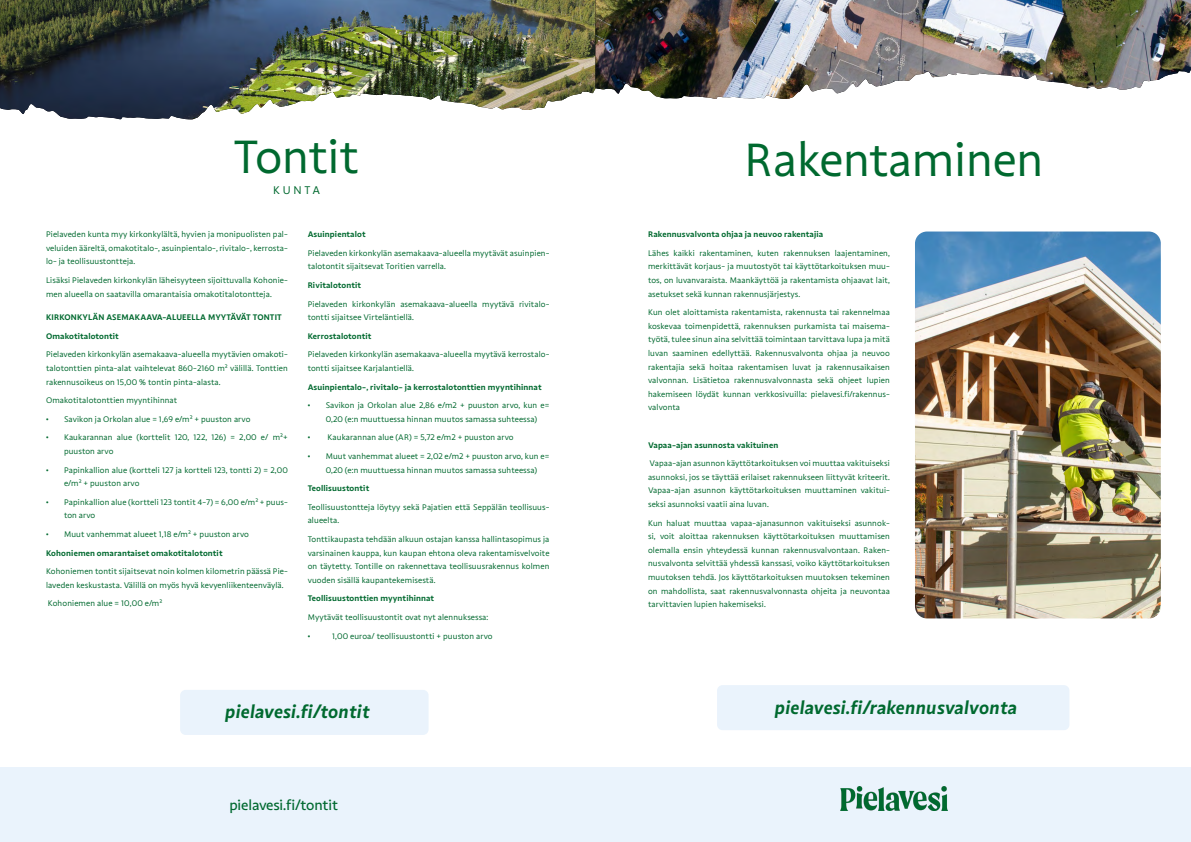
<style>
.page{position:relative;width:1191px;height:842px;background:#fff}
.page>*{position:absolute;margin:0;border:0;box-sizing:border-box;transform-origin:0 0}
.t1{font:46px "Highgate";color:#00692f}
.t2{font:italic 700 18px "Highgate";letter-spacing:.02em;color:#00692f}
.t3{font:500 14px "Highgate";color:#00692f}
.t4{font:11px "Highgate";letter-spacing:.245em;color:#00692f}
.t5{font:8px/13.6px "Highgate";letter-spacing:.02em;color:#00692f}
.t6{font:700 8px "Highgate";letter-spacing:.02em;color:#00692f}
</style>
<div class="page">
<img style="left:477px;top:0;width:118px;height:110px">
<img style="left:0;top:0;width:477px;height:119px">
<img style="left:1073px;top:0;width:118px;height:90px">
<img style="left:595px;top:0;width:478px;height:99px">
<div style="left:0;top:767px;width:1191px;height:75px;background:#eaf3fc"></div>
<img style="left:840px;top:787px;width:108px;height:24px">
<div style="left:182px;top:691px;width:245px;height:42px;background:#eaf3fc;border-radius:4px"></div>
<div style="left:180px;top:690px;width:248px;height:45px;border:3px solid #eaf3fc;border-radius:4px"></div>
<div style="left:718px;top:687px;width:350px;height:42px;background:#eaf3fc;border-radius:4px"></div>
<div style="left:717px;top:685px;width:352px;height:45px;border:3px solid #eaf3fc;border-radius:4px"></div>
<img style="left:915px;top:231px;width:245px;height:387px">
<h1 class="t1" style="left:233px;top:127px;width:127px">Tontit</h1>
<h1 class="t1" style="left:744px;top:130px;width:300px">Rakentaminen</h1>
<h3 class="t4" style="left:273px;top:183px;width:48px">KUNTA</h3>
<p class="t5" style="left:46px;top:228px;width:243px;text-align:justify">Pielaveden kunta myy kirkonkylältä, hyvien ja monipuolisten pal&shy;veluiden ääreltä, omakotitalo-, asuinpientalo-, rivitalo-, kerrosta&shy;lo- ja teollisuustontteja.</p>
<p class="t5" style="left:46px;top:273px;width:243px">Lisäksi Pielaveden kirkonkylän läheisyyteen sijoittuvalla Kohonie&shy;men alueella on saatavilla omarantaisia omakotitalotontteja.</p>
<p class="t6" style="left:46px;top:312px;width:237px">KIRKONKYLÄN ASEMAKAAVA-ALUEELLA MYYTÄVÄT TONTIT</p>
<p class="t6" style="left:46px;top:331px;width:74px">Omakotitalotontit</p>
<p class="t5" style="left:46px;top:348px;width:243px;text-align:justify">Pielaveden kirkonkylän asemakaava-alueella myytävien omakoti&shy;talotonttien pinta-alat vaihtelevat 860-2160 m² välillä. Tonttien rakennusoikeus on 15,00 % tontin pinta-alasta.</p>
<p class="t5" style="left:46px;top:394px;width:133px">Omakotitalotonttien myyntihinnat</p>
<p class="t5" style="left:46px;top:412px;width:206px">• Savikon ja Orkolan alue = 1,69 e/m² + puuston arvo</p>
<p class="t5" style="left:64px;top:431px;width:225px;text-indent:-18px">• Kaukarannan alue (korttelit 120, 122, 126) = 2,00 e/ m²+ puuston arvo</p>
<p class="t5" style="left:64px;top:463px;width:225px;text-indent:-18px">• Papinkallion alue (kortteli 127 ja kortteli 123, tontti 2) = 2,00 e/m² + puuston arvo</p>
<p class="t5" style="left:64px;top:495px;width:225px;text-indent:-18px">• Papinkallion alue (kortteli 123 tontit 4-7) = 6,00 e/m² + puus&shy;ton arvo</p>
<p class="t5" style="left:46px;top:527px;width:204px">• Muut vanhemmat alueet 1,18 e/m² + puuston arvo</p>
<p class="t6" style="left:46px;top:548px;width:178px">Kohoniemen omarantaiset omakotitalotontit</p>
<p class="t5" style="left:46px;top:565px;width:243px">Kohoniemen tontit sijaitsevat noin kolmen kilometrin päässä Pie&shy;laveden keskustasta. Välillä on myös hyvä kevyenliikenteenväylä.</p>
<p class="t5" style="left:48px;top:597px;width:116px">Kohoniemen alue = 10,00 e/m²</p>
<p class="t6" style="left:308px;top:229px;width:59px">Asuinpientalot</p>
<p class="t5" style="left:308px;top:246px;width:243px">Pielaveden kirkonkylän asemakaava-alueella myytävät asuinpien&shy;talotontit sijaitsevat Toritien varrella.</p>
<p class="t6" style="left:308px;top:280px;width:55px">Rivitalotontit</p>
<p class="t5" style="left:308px;top:297px;width:243px">Pielaveden kirkonkylän asemakaava-alueella myytävä rivitalo&shy;tontti sijaitsee Virteläntiellä.</p>
<p class="t6" style="left:308px;top:331px;width:65px">Kerrostalotontit</p>
<p class="t5" style="left:308px;top:348px;width:243px">Pielaveden kirkonkylän asemakaava-alueella myytävä kerrostalo&shy;tontti sijaitsee Karjalantiellä.</p>
<p class="t6" style="left:308px;top:382px;width:235px">Asuinpientalo-, rivitalo- ja kerrostalotonttien myyntihinnat</p>
<p class="t5" style="left:326px;top:399px;width:225px;text-indent:-18px">• Savikon ja Orkolan alue 2,86 e/m2 + puuston arvo, kun e=<br>0,20 (e:n muuttuessa hinnan muutos samassa suhteessa)</p>
<p class="t5" style="left:308px;top:431px;width:207px">• Kaukarannan alue (AR) = 5,72 e/m2 + puuston arvo</p>
<p class="t5" style="left:326px;top:449px;width:225px;text-indent:-18px">• Muut vanhemmat alueet = 2,02 e/m2 + puuston arvo, kun e=<br>0,20 (e:n muuttuessa hinnan muutos samassa suhteessa)</p>
<p class="t6" style="left:308px;top:483px;width:63px">Teollisuustontit</p>
<p class="t5" style="left:308px;top:500px;width:243px">Teollisuustontteja löytyy sekä Pajatien että Seppälän teollisuus&shy;alueelta.</p>
<p class="t5" style="left:308px;top:532px;width:243px;text-align:justify">Tonttikaupasta tehdään alkuun ostajan kanssa hallintasopimus ja varsinainen kauppa, kun kaupan ehtona oleva rakentamisvelvoite on täytetty. Tontille on rakennettava teollisuusrakennus kolmen vuoden sisällä kaupantekemisestä.</p>
<p class="t6" style="left:308px;top:593px;width:128px">Teollisuustonttien myyntihinnat</p>
<p class="t5" style="left:308px;top:610px;width:182px">Myytävät teollisuustontit ovat nyt alennuksessa:</p>
<p class="t5" style="left:308px;top:629px;width:4px">•</p>
<p class="t5" style="left:332px;top:629px;width:162px">1,00 euroa/ teollisuustontti + puuston arvo</p>
<p class="t6" style="left:648px;top:229px;width:177px">Rakennusvalvonta ohjaa ja neuvoo rakentajia</p>
<p class="t5" style="left:648px;top:246px;width:243px;text-align:justify">Lähes kaikki rakentaminen, kuten rakennuksen laajentaminen, merkittävät korjaus- ja muutostyöt tai käyttötarkoituksen muu&shy;tos, on luvanvaraista. Maankäyttöä ja rakentamista ohjaavat lait, asetukset sekä kunnan rakennusjärjestys.</p>
<p class="t5" style="left:648px;top:306px;width:243px;text-align:justify">Kun olet aloittamista rakentamista, rakennusta tai rakennelmaa koskevaa toimenpidettä, rakennuksen purkamista tai maisema&shy;työtä, tulee sinun aina selvittää toimintaan tarvittava lupa ja mitä luvan saaminen edellyttää. Rakennusvalvonta ohjaa ja neuvoo rakentajia sekä hoitaa rakentamisen luvat ja rakennusaikaisen valvonnan. Lisätietoa rakennusvalvonnasta sekä ohjeet lupien hakemiseen löydät kunnan verkkosivuilla: pielavesi.fi/rakennus&shy;valvonta</p>
<p class="t6" style="left:648px;top:440px;width:132px">Vapaa-ajan asunnosta vakituinen</p>
<p class="t5" style="left:648px;top:457px;width:243px;text-align:justify">Vapaa-ajan asunnon käyttötarkoituksen voi muuttaa vakituiseksi asunnoksi, jos se täyttää erilaiset rakennukseen liittyvät kriteerit.<br>Vapaa-ajan asunnon käyttötarkoituksen muuttaminen vakitui&shy;seksi asunnoksi vaatii aina luvan.</p>
<p class="t5" style="left:648px;top:516px;width:243px;text-align:justify">Kun haluat muuttaa vapaa-ajanasunnon vakituiseksi asunnok&shy;si, voit aloittaa rakennuksen käyttötarkoituksen muuttamisen olemalla ensin yhteydessä kunnan rakennusvalvontaan. Raken&shy;nusvalvonta selvittää yhdessä kanssasi, voiko käyttötarkoituksen muutoksen tehdä. Jos käyttötarkoituksen muutoksen tekeminen on mahdollista, saat rakennusvalvonnasta ohjeita ja neuvontaa tarvittavien lupien hakemiseksi.</p>
<h2 class="t2" style="left:225px;top:701px;width:146px">pielavesi.fi/tontit</h2>
<h2 class="t2" style="left:775px;top:696px;width:243px">pielavesi.fi/rakennusvalvonta</h2>
<h3 class="t3" style="left:229px;top:796px;width:110px">pielavesi.fi/tontit</h3>
</div>
